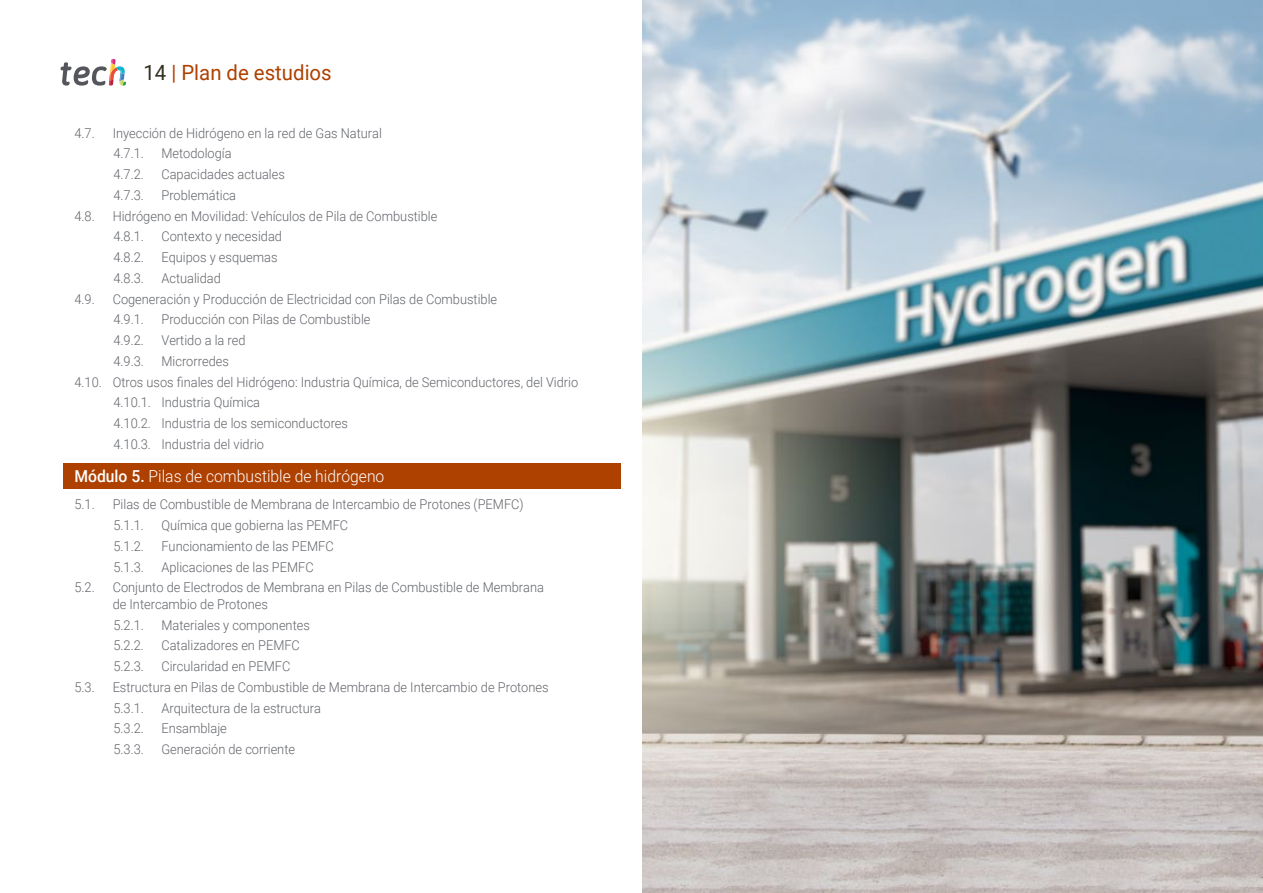
<style>
.page{position:relative;width:1263px;height:893px;background:#fff}
.page>*{position:absolute;margin:0;border:0;box-sizing:border-box;transform-origin:0 0}
.t1{font:21px "Roboto";color:#ae4000}
.t2{font:300 16.5px "Roboto";color:#fff;scale:.95 1}
.t3{font:300 13.5px/20.7px "Roboto";color:#61646a;scale:.95 1}
.s1{color:#312e20}
.s2{font-weight:500}
</style>
<div class="page">
<svg style="left:61px;top:59px;width:65px;height:27px"></svg>
<div style="left:63px;top:463px;width:558px;height:25px;background:#ae4000"></div>
<img style="left:642px;top:0;width:621px;height:893px">
<h1 class="t1" style="left:144px;top:57px;width:190px"><span class="s1">14</span> | Plan de estudios</h1>
<p class="t3" style="left:74px;top:122px;width:23px">4.7.</p>
<p class="t3" style="left:113px;top:122px;width:285px">Inyección de Hidrógeno en la red de Gas Natural<br>4.7.1.</p>
<p class="t3" style="left:161px;top:143px;width:75px">Metodología</p>
<p class="t3" style="left:113px;top:164px;width:34px">4.7.2.</p>
<p class="t3" style="left:161px;top:164px;width:132px">Capacidades actuales</p>
<p class="t3" style="left:113px;top:184px;width:34px">4.7.3.</p>
<p class="t3" style="left:161px;top:184px;width:80px">Problemática</p>
<p class="t3" style="left:74px;top:205px;width:23px">4.8.</p>
<p class="t3" style="left:113px;top:205px;width:343px">Hidrógeno en Movilidad: Vehículos de Pila de Combustible<br>4.8.1.</p>
<p class="t3" style="left:161px;top:226px;width:128px">Contexto y necesidad</p>
<p class="t3" style="left:113px;top:247px;width:34px">4.8.2.</p>
<p class="t3" style="left:161px;top:247px;width:124px">Equipos y esquemas</p>
<p class="t3" style="left:113px;top:267px;width:34px">4.8.3.</p>
<p class="t3" style="left:161px;top:267px;width:64px">Actualidad</p>
<p class="t3" style="left:74px;top:288px;width:23px">4.9.</p>
<p class="t3" style="left:113px;top:288px;width:406px">Cogeneración y Producción de Electricidad con Pilas de Combustible<br>4.9.1.</p>
<p class="t3" style="left:161px;top:309px;width:222px">Producción con Pilas de Combustible</p>
<p class="t3" style="left:113px;top:330px;width:34px">4.9.2.</p>
<p class="t3" style="left:161px;top:330px;width:90px">Vertido a la red</p>
<p class="t3" style="left:113px;top:350px;width:34px">4.9.3.</p>
<p class="t3" style="left:161px;top:350px;width:73px">Microrredes</p>
<p class="t3" style="left:74px;top:371px;width:532px">4.10. Otros usos finales del Hidrógeno: Industria Química, de Semiconductores, del Vidrio</p>
<p class="t3" style="left:113px;top:392px;width:156px">4.10.1. Industria Química</p>
<p class="t3" style="left:113px;top:413px;width:249px">4.10.2. Industria de los semiconductores</p>
<p class="t3" style="left:113px;top:433px;width:160px">4.10.3. Industria del vidrio</p>
<p class="t2" style="left:74px;top:465px;width:328px"><span class="s2">Módulo 5.</span> Pilas de combustible de hidrógeno</p>
<p class="t3" style="left:74px;top:494px;width:23px">5.1.</p>
<p class="t3" style="left:113px;top:494px;width:434px">Pilas de Combustible de Membrana de Intercambio de Protones (PEMFC)<br>5.1.1.</p>
<p class="t3" style="left:161px;top:514px;width:198px">Química que gobierna las PEMFC</p>
<p class="t3" style="left:113px;top:535px;width:34px">5.1.2.</p>
<p class="t3" style="left:161px;top:535px;width:183px">Funcionamiento de las PEMFC</p>
<p class="t3" style="left:113px;top:556px;width:34px">5.1.3.</p>
<p class="t3" style="left:161px;top:556px;width:162px">Aplicaciones de las PEMFC</p>
<p class="t3" style="left:74px;top:577px;width:23px">5.2.</p>
<p class="t3" style="left:113px;top:579px;width:455px;line-height:16.5px">Conjunto de Electrodos de Membrana en Pilas de Combustible de Membrana de Intercambio de Protones</p>
<p class="t3" style="left:113px;top:614px;width:34px">5.2.1.</p>
<p class="t3" style="left:161px;top:614px;width:158px">Materiales y componentes</p>
<p class="t3" style="left:113px;top:635px;width:34px">5.2.2.</p>
<p class="t3" style="left:161px;top:635px;width:147px">Catalizadores en PEMFC</p>
<p class="t3" style="left:113px;top:655px;width:34px">5.2.3.</p>
<p class="t3" style="left:161px;top:655px;width:137px">Circularidad en PEMFC</p>
<p class="t3" style="left:74px;top:676px;width:23px">5.3.</p>
<p class="t3" style="left:113px;top:676px;width:460px">Estructura en Pilas de Combustible de Membrana de Intercambio de Protones<br>5.3.1.</p>
<p class="t3" style="left:161px;top:697px;width:169px">Arquitectura de la estructura</p>
<p class="t3" style="left:113px;top:718px;width:34px">5.3.2.</p>
<p class="t3" style="left:161px;top:718px;width:70px">Ensamblaje</p>
<p class="t3" style="left:113px;top:738px;width:34px">5.3.3.</p>
<p class="t3" style="left:161px;top:738px;width:142px">Generación de corriente</p>
</div>
